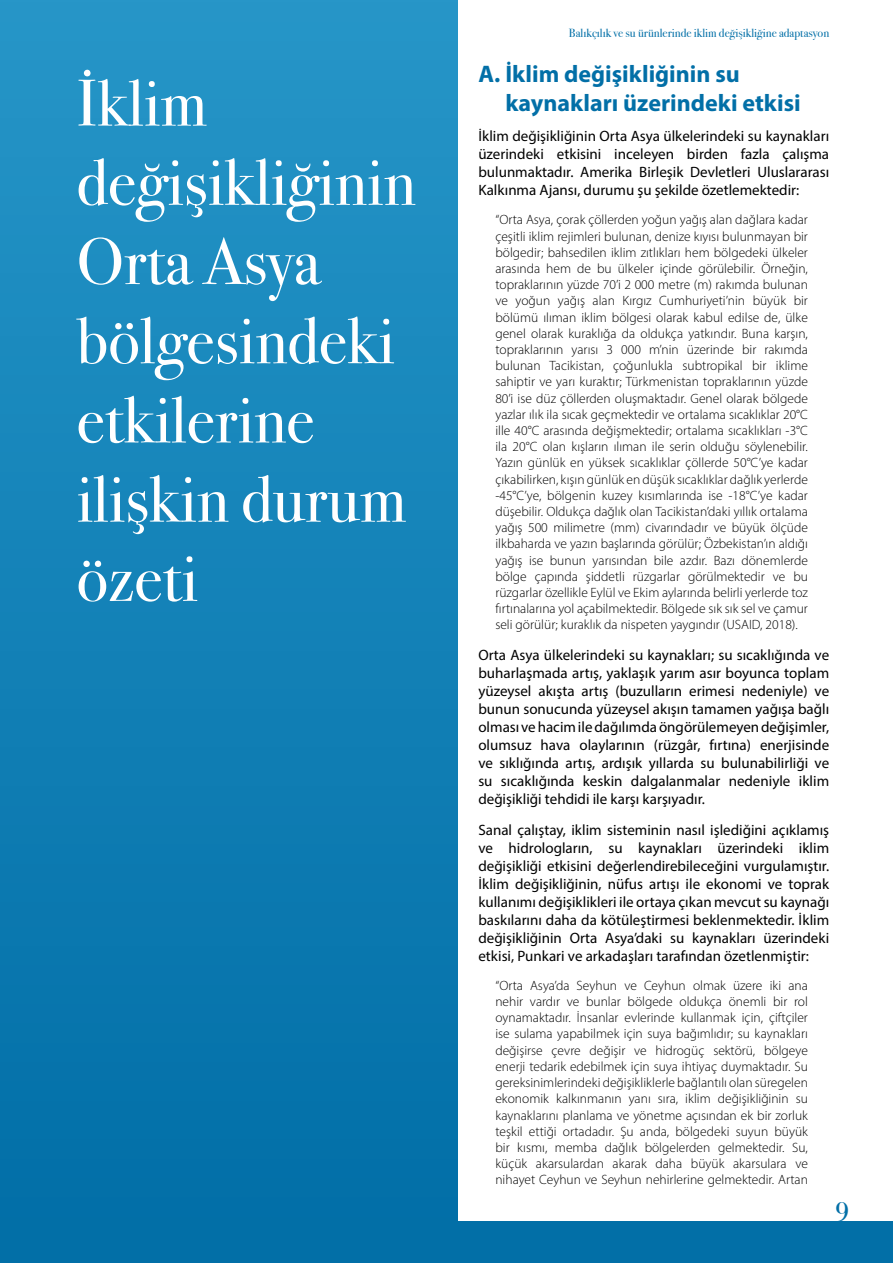
<style>
.page{position:relative;width:893px;height:1263px;background:#fff}
.page>*{position:absolute;margin:0;border:0;box-sizing:border-box;transform-origin:0 0}
.t1{font:66px/79.2px "Bodoni Svty Two ITCTT";color:#fff}
.t2{font:27px "Bodoni Svty Two ITCTT";color:#026fa7}
.t3{font:700 24px/28.8px "Myriad Pro";color:#026fa7}
.t4{font:15px/18px "Myriad Pro";color:#000;text-align:justify}
.t5{font:300 13.5px/16.2px "Myriad Pro";color:#000;text-align:justify}
.t6{font:12px "Bodoni Svty Two ITCTT";color:#026fa7}
</style>
<div class="page">
<div style="left:0;top:1221px;width:893px;height:42px;background:#026fa7"></div>
<div style="left:0;top:0;width:457px;height:1221px;background:linear-gradient(to bottom,#2695c8,#016fa7)"></div>
<p class="t6" style="left:569px;top:23px;width:262px">Balıkçılık ve su ürünlerinde iklim değişikliğine adaptasyon</p>
<h1 class="t1" style="left:77px;top:57px;width:341px">İklim değişikliğinin<br>Orta Asya bölgesindeki etkilerine ilişkin durum özeti</h1>
<h3 class="t3" style="left:505px;top:59px;width:297px;text-indent:-27px">A. İklim değişikliğinin su kaynakları üzerindeki etkisi</h3>
<p class="t4" style="left:478px;top:127px;width:352px">İklim değişikliğinin Orta Asya ülkelerindeki su kaynakları üzerindeki etkisini inceleyen birden fazla çalışma bulunmaktadır. Amerika Birleşik Devletleri Uluslararası Kalkınma Ajansı, durumu şu şekilde özetlemektedir:</p>
<p class="t5" style="left:495px;top:212px;width:314px">“Orta Asya, çorak çöllerden yoğun yağış alan dağlara kadar çeşitli iklim rejimleri bulunan, denize kıyısı bulunmayan bir bölgedir; bahsedilen iklim zıtlıkları hem bölgedeki ülkeler arasında hem de bu ülkeler içinde görülebilir. Örneğin, topraklarının yüzde 70’i 2 000 metre (m) rakımda bulunan ve yoğun yağış alan Kırgız Cumhuriyeti’nin büyük bir bölümü ılıman iklim bölgesi olarak kabul edilse de, ülke genel olarak kuraklığa da oldukça yatkındır. Buna karşın, topraklarının yarısı 3 000 m’nin üzerinde bir rakımda bulunan Tacikistan, çoğunlukla subtropikal bir iklime sahiptir ve yarı kuraktır; Türkmenistan topraklarının yüzde 80’i ise düz çöllerden oluşmaktadır. Genel olarak bölgede yazlar ılık ila sıcak geçmektedir ve ortalama sıcaklıklar 20°C ille 40°C arasında değişmektedir; ortalama sıcaklıkları -3°C ila 20°C olan kışların ılıman ile serin olduğu söylenebilir.<br>Yazın günlük en yüksek sıcaklıklar çöllerde 50°C’ye kadar çıkabilirken, kışın günlük en düşük sıcaklıklar dağlık yerlerde -45°C’ye, bölgenin kuzey kısımlarında ise -18°C’ye kadar düşebilir. Oldukça dağlık olan Tacikistan’daki yıllık ortalama yağış 500 milimetre (mm) civarındadır ve büyük ölçüde ilkbaharda ve yazın başlarında görülür; Özbekistan’ın aldığı yağış ise bunun yarısından bile azdır. Bazı dönemlerde bölge çapında şiddetli rüzgarlar görülmektedir ve bu rüzgarlar özellikle Eylül ve Ekim aylarında belirli yerlerde toz fırtınalarına yol açabilmektedir. Bölgede sık sık sel ve çamur seli görülür; kuraklık da nispeten yaygındır (USAID, 2018).</p>
<p class="t4" style="left:478px;top:646px;width:352px">Orta Asya ülkelerindeki su kaynakları; su sıcaklığında ve buharlaşmada artış, yaklaşık yarım asır boyunca toplam yüzeysel akışta artış (buzulların erimesi nedeniyle) ve bunun sonucunda yüzeysel akışın tamamen yağışa bağlı olması ve hacim ile dağılımda öngörülemeyen değişimler, olumsuz hava olaylarının (rüzgâr, fırtına) enerjisinde ve sıklığında artış, ardışık yıllarda su bulunabilirliği ve su sıcaklığında keskin dalgalanmalar nedeniyle iklim değişikliği tehdidi ile karşı karşıyadır.</p>
<p class="t4" style="left:478px;top:821px;width:352px">Sanal çalıştay, iklim sisteminin nasıl işlediğini açıklamış ve hidrologların, su kaynakları üzerindeki iklim değişikliği etkisini değerlendirebileceğini vurgulamıştır.<br>İklim değişikliğinin, nüfus artışı ile ekonomi ve toprak kullanımı değişiklikleri ile ortaya çıkan mevcut su kaynağı baskılarını daha da kötüleştirmesi beklenmektedir. İklim değişikliğinin Orta Asya’daki su kaynakları üzerindeki etkisi, Punkari ve arkadaşları tarafından özetlenmiştir:</p>
<p class="t5" style="left:495px;top:977px;width:314px">“Orta Asya’da Seyhun ve Ceyhun olmak üzere iki ana nehir vardır ve bunlar bölgede oldukça önemli bir rol oynamaktadır. İnsanlar evlerinde kullanmak için, çiftçiler ise sulama yapabilmek için suya bağımlıdır; su kaynakları değişirse çevre değişir ve hidrogüç sektörü, bölgeye enerji tedarik edebilmek için suya ihtiyaç duymaktadır. Su gereksinimlerindeki değişikliklerle bağlantılı olan süregelen ekonomik kalkınmanın yanı sıra, iklim değişikliğinin su kaynaklarını planlama ve yönetme açısından ek bir zorluk teşkil ettiği ortadadır. Şu anda, bölgedeki suyun büyük bir kısmı, memba dağlık bölgelerden gelmektedir. Su, küçük akarsulardan akarak daha büyük akarsulara ve nihayet Ceyhun ve Seyhun nehirlerine gelmektedir. Artan</p>
<h2 class="t2" style="left:835px;top:1190px;width:16px">9</h2>
</div>
